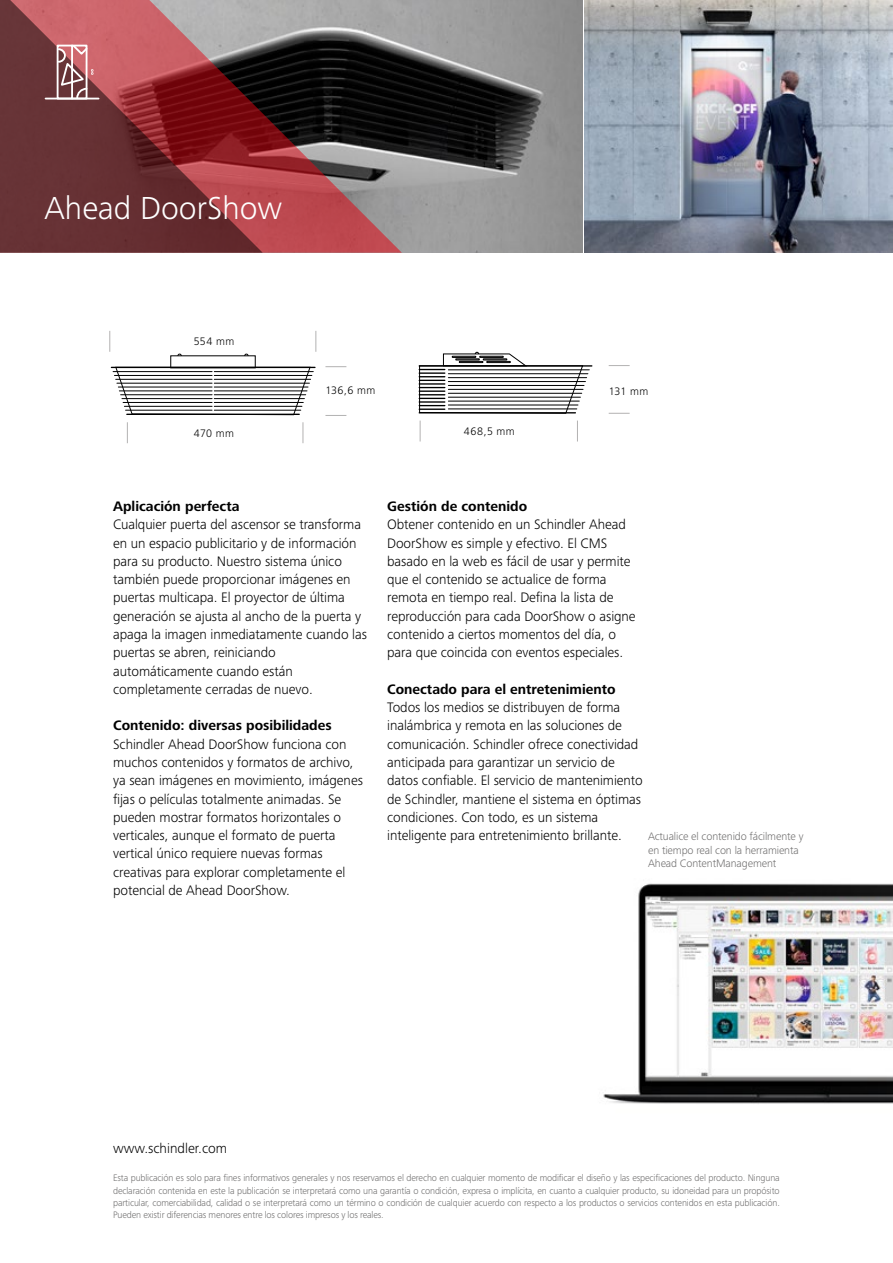
<style>
.page{position:relative;width:893px;height:1263px;background:#fff}
.page>*{position:absolute;margin:0;border:0;box-sizing:border-box;transform-origin:0 0}
.t1{font:300 33px "Frutiger Next LTW1 G";color:#fff}
.t2{font:300 14.25px/18.3px "Frutiger Next LTW1 G";letter-spacing:-.005em;color:#000}
.t3{font:700 14.25px "Frutiger Next LTW1 G";color:#000}
.t4{font:300 11.25px/13.5px "Frutiger Next LTW1 G";letter-spacing:-.01em;color:#706f6f}
.t5{font:300 11.25px "Frutiger Next LTW1 G";letter-spacing:.04em;color:#000}
.t6{font:300 9.75px/12.3px "Frutiger Next LTW1 G";letter-spacing:-.015em;color:#706f6f;text-align:justify}
</style>
<div class="page">
<img style="left:603px;top:883px;width:290px;height:221px">
<img style="left:402px;top:0;width:180px;height:253px">
<svg style="left:263px;top:0;width:139px;height:253px;background:#6b4b4d"></svg>
<svg style="left:0;top:0;width:263px;height:253px;background:#833e42"></svg>
<hr style="left:46px;top:98px;width:53px;height:1px;background:#fff">
<svg style="left:56px;top:43px;width:38px;height:57px"></svg>
<svg style="left:316px;top:331px;width:1px;height:21px"></svg>
<svg style="left:303px;top:422px;width:1px;height:21px"></svg>
<svg style="left:577px;top:421px;width:1px;height:20px"></svg>
<svg style="left:325px;top:366px;width:21px;height:1px"></svg>
<svg style="left:609px;top:365px;width:21px;height:1px"></svg>
<svg style="left:110px;top:331px;width:1px;height:21px"></svg>
<svg style="left:127px;top:422px;width:1px;height:21px"></svg>
<svg style="left:420px;top:421px;width:1px;height:20px"></svg>
<svg style="left:325px;top:415px;width:21px;height:1px"></svg>
<svg style="left:609px;top:413px;width:21px;height:1px"></svg>
<svg style="left:116px;top:368px;width:194px;height:47px"></svg>
<hr style="left:111px;top:367px;width:204px;height:1px;background:#000">
<hr style="left:127px;top:414px;width:172px;height:1px;background:#000">
<hr style="left:126px;top:410px;width:86px;height:1px;background:#000">
<hr style="left:124px;top:406px;width:88px;height:1px;background:#000">
<hr style="left:123px;top:402px;width:89px;height:1px;background:#000">
<hr style="left:122px;top:398px;width:90px;height:1px;background:#000">
<hr style="left:121px;top:394px;width:91px;height:1px;background:#000">
<hr style="left:119px;top:391px;width:93px;height:1px;background:#000">
<hr style="left:117px;top:383px;width:95px;height:1px;background:#000">
<hr style="left:118px;top:387px;width:94px;height:1px;background:#000">
<hr style="left:116px;top:379px;width:96px;height:1px;background:#000">
<hr style="left:114px;top:375px;width:98px;height:1px;background:#000">
<hr style="left:113px;top:371px;width:99px;height:1px;background:#000">
<hr style="left:214px;top:410px;width:87px;height:1px;background:#000">
<hr style="left:214px;top:406px;width:88px;height:1px;background:#000">
<hr style="left:214px;top:402px;width:89px;height:1px;background:#000">
<hr style="left:214px;top:398px;width:90px;height:1px;background:#000">
<hr style="left:214px;top:394px;width:92px;height:1px;background:#000">
<hr style="left:214px;top:391px;width:93px;height:1px;background:#000">
<hr style="left:214px;top:383px;width:95px;height:1px;background:#000">
<hr style="left:214px;top:387px;width:94px;height:1px;background:#000">
<hr style="left:214px;top:379px;width:97px;height:1px;background:#000">
<hr style="left:214px;top:375px;width:98px;height:1px;background:#000">
<hr style="left:214px;top:371px;width:99px;height:1px;background:#000">
<svg style="left:177px;top:354px;width:71px;height:2px"></svg>
<hr style="left:419px;top:365px;width:173px;height:2px;background:#000">
<hr style="left:448px;top:381px;width:137px;height:1px;background:#000">
<hr style="left:448px;top:385px;width:136px;height:1px;background:#000">
<hr style="left:448px;top:377px;width:139px;height:1px;background:#000">
<hr style="left:448px;top:373px;width:140px;height:1px;background:#000">
<hr style="left:448px;top:369px;width:141px;height:1px;background:#000">
<svg style="left:419px;top:352px;width:164px;height:61px"></svg>
<img style="left:584px;top:0;width:309px;height:253px">
<h1 class="t1" style="left:45px;top:189px;width:239px">Ahead DoorShow</h1>
<p class="t5" style="left:194px;top:335px;width:42px">554 mm</p>
<p class="t5" style="left:325px;top:384px;width:51px">136,6 mm</p>
<p class="t5" style="left:609px;top:384px;width:41px">131 mm</p>
<p class="t5" style="left:194px;top:427px;width:42px">470 mm</p>
<p class="t5" style="left:464px;top:425px;width:52px">468,5 mm</p>
<p class="t3" style="left:113px;top:498px;width:128px">Aplicación perfecta</p>
<p class="t2" style="left:113px;top:515px;width:255px">Cualquier puerta del ascensor se transforma en un espacio publicitario y de información para su producto. Nuestro sistema único también puede proporcionar imágenes en puertas multicapa. El proyector de última generación se ajusta al ancho de la puerta y apaga la imagen inmediatamente cuando las puertas se abren, reiniciando automáticamente cuando están completamente cerradas de nuevo.</p>
<p class="t3" style="left:113px;top:717px;width:220px">Contenido: diversas posibilidades</p>
<p class="t2" style="left:113px;top:735px;width:251px">Schindler Ahead DoorShow funciona con muchos contenidos y formatos de archivo, ya sean imágenes en movimiento, imágenes fijas o películas totalmente animadas. Se pueden mostrar formatos horizontales o verticales, aunque el formato de puerta vertical único requiere nuevas formas creativas para explorar completamente el potencial de Ahead DoorShow.</p>
<p class="t3" style="left:387px;top:498px;width:141px">Gestión de contenido</p>
<p class="t2" style="left:387px;top:515px;width:250px">Obtener contenido en un Schindler Ahead DoorShow es simple y efectivo. El CMS basado en la web es fácil de usar y permite que el contenido se actualice de forma remota en tiempo real. Defina la lista de reproducción para cada DoorShow o asigne contenido a ciertos momentos del día, o para que coincida con eventos especiales.</p>
<p class="t3" style="left:387px;top:681px;width:230px">Conectado para el entretenimiento</p>
<p class="t2" style="left:387px;top:698px;width:257px">Todos los medios se distribuyen de forma inalámbrica y remota en las soluciones de comunicación. Schindler ofrece conectividad anticipada para garantizar un servicio de datos confiable. El servicio de mantenimiento de Schindler, mantiene el sistema en óptimas condiciones. Con todo, es un sistema inteligente para entretenimiento brillante.</p>
<p class="t4" style="left:648px;top:830px;width:157px">Actualice el contenido fácilmente y en tiempo real con la herramienta<br>Ahead ContentManagement</p>
<p class="t2" style="left:113px;top:1139px;width:116px">www.schindler.com</p>
<p class="t6" style="left:113px;top:1172px;width:668px">Esta publicación es solo para fines informativos generales y nos reservamos el derecho en cualquier momento de modificar el diseño y las especificaciones del producto. Ninguna declaración contenida en este la publicación se interpretará como una garantía o condición, expresa o implícita, en cuanto a cualquier producto, su idoneidad para un propósito particular, comerciabilidad, calidad o se interpretará como un término o condición de cualquier acuerdo con respecto a los productos o servicios contenidos en esta publicación.<br>Pueden existir diferencias menores entre los colores impresos y los reales.</p>
</div>
